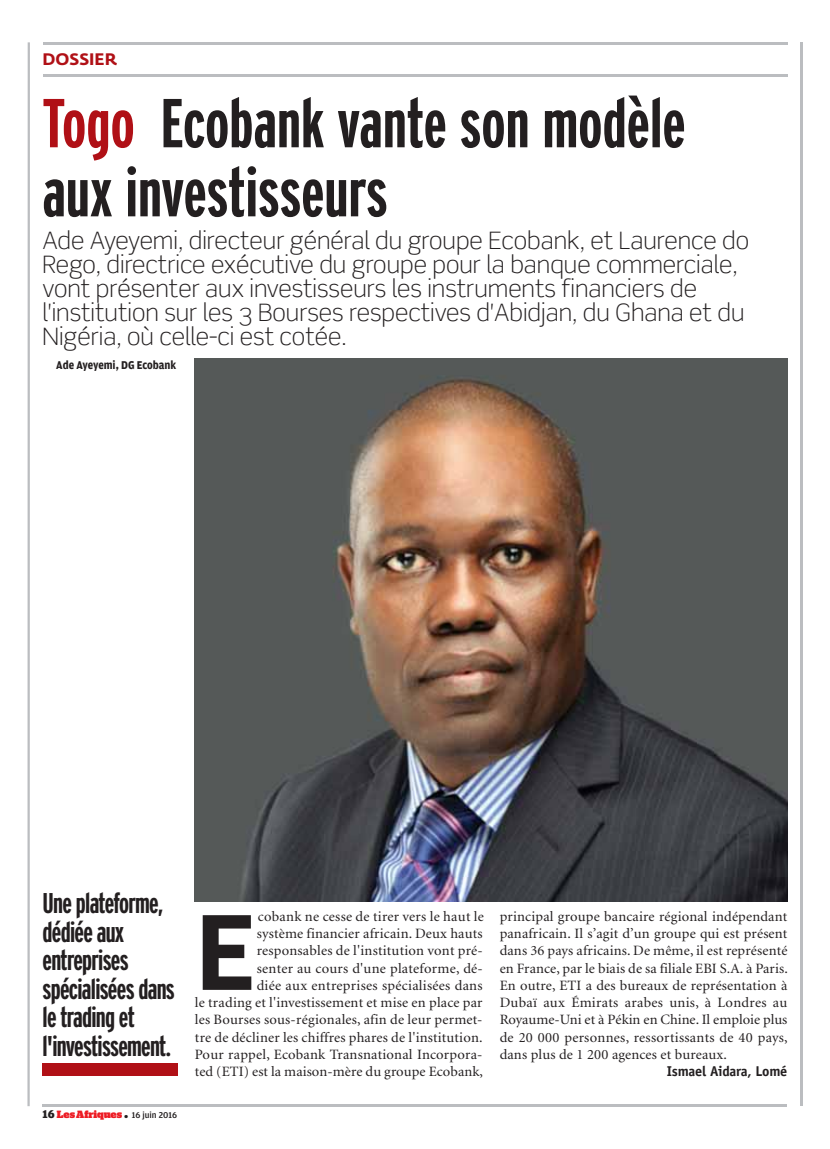
<style>
.page{position:relative;width:830px;height:1149px;background:#fff}
.page>*{position:absolute;margin:0;border:0;box-sizing:border-box;transform-origin:0 0}
.t1{font:111.45px "Priva Four Pro";color:#231f20}
.t2{font:700 extra-condensed 69px/69px "Interstate";color:#231f20}
.t3{font:700 extra-condensed 28.5px/28.5px "Interstate";letter-spacing:-.025em;color:#231f20}
.t4{font:300 24px/24px "Scene";color:#231f20}
.t5{font:700 16.5px "Fedra Sans";color:#b01016}
.t6{font:14.25px/17.2px "Minion";letter-spacing:.015em;color:#231f20;text-align:right}
.t7{font:700 14.25px "Officina Sans";letter-spacing:-.015em;color:#231f20}
.t8{font:700 12px "Amplitude";color:#231f20;scale:.9 1}
.t9{font:900 10.5px "Stag";color:#ed1c24}
.s1{color:#b01016}
.s2{font-family:"Amplitude";font-size:12px;color:#231f20}
.s3{font-size:15px;color:#231f20}
.s4{font-family:"Amplitude";font-weight:500;font-size:9px;color:#231f20}
</style>
<div class="page">
<hr style="left:43px;top:1103px;width:744px;height:2px;background:#bbbdc0">
<hr style="left:27px;top:42px;width:3px;height:1063px;background:#bbbdc0">
<hr style="left:799px;top:42px;width:3px;height:1063px;background:#bbbdc0">
<div style="left:43px;top:1062px;width:135px;height:13px;background:#b01016"></div>
<img style="left:195px;top:359px;width:592px;height:542px">
<hr style="left:43px;top:42px;width:744px;height:3px;background:#bbbdc0">
<hr style="left:43px;top:75px;width:744px;height:2px;background:#bbbdc0">
<p class="t5" style="left:43px;top:53px;width:76px">DOSSIER</p>
<h2 class="t2" style="left:42px;top:94px;width:644px"><span class="s1">Togo</span> Ecobank vante son modèle aux investisseurs</h2>
<p class="t4" style="left:43px;top:229px;width:707px">Ade Ayeyemi, directeur général du groupe Ecobank, et Laurence do Rego, directrice exécutive du groupe pour la banque commerciale, vont présenter aux investisseurs les instruments financiers de l'institution sur les 3 Bourses respectives d'Abidjan, du Ghana et du Nigéria, où celle-ci est cotée.</p>
<p class="t8" style="left:56px;top:360px;width:135px">Ade Ayeyemi, DG Ecobank</p>
<h3 class="t3" style="left:43px;top:890px;width:134px">Une plateforme, dédiée aux entreprises spécialisées dans le trading et l'investissement.</h3>
<p class="t9" style="left:43px;top:1110px;width:136px"><span class="s2">16</span> Les Afriques <span class="s3">.</span> <span class="s4">16 juin 2016</span></p>
<p class="t6" style="left:195px;top:908px;width:290px">cobank ne cesse de tirer vers le haut le<br>système financier africain. Deux hauts responsables de l'institution vont pré-<br>senter au cours d'une plateforme, dé-<br>diée aux entreprises spécialisées dans<br>le trading et l'investissement et mise en place par les Bourses sous-régionales, afin de leur permet&shy;tre de décliner les chiffres phares de l'institution.<br>Pour rappel, Ecobank Transnational Incorpora&shy;ted (ETI) est la maison-mère du groupe Ecobank,</p>
<p class="t6" style="left:499px;top:908px;width:289px;text-align:justify">principal groupe bancaire régional indépendant panafricain. Il s’agit d’un groupe qui est présent dans 36 pays africains. De même, il est représenté en France, par le biais de sa filiale EBI S.A. à Paris.<br>En outre, ETI a des bureaux de représentation à Dubaï aux Émirats arabes unis, à Londres au Royaume-Uni et à Pékin en Chine. Il emploie plus de 20 000 personnes, ressortissants de 40 pays, dans plus de 1 200 agences et bureaux.</p>
<h1 class="t1" style="left:195px;top:885px;width:63px">E</h1>
<p class="t7" style="left:666px;top:1065px;width:122px">Ismael Aidara, Lomé</p>
</div>
